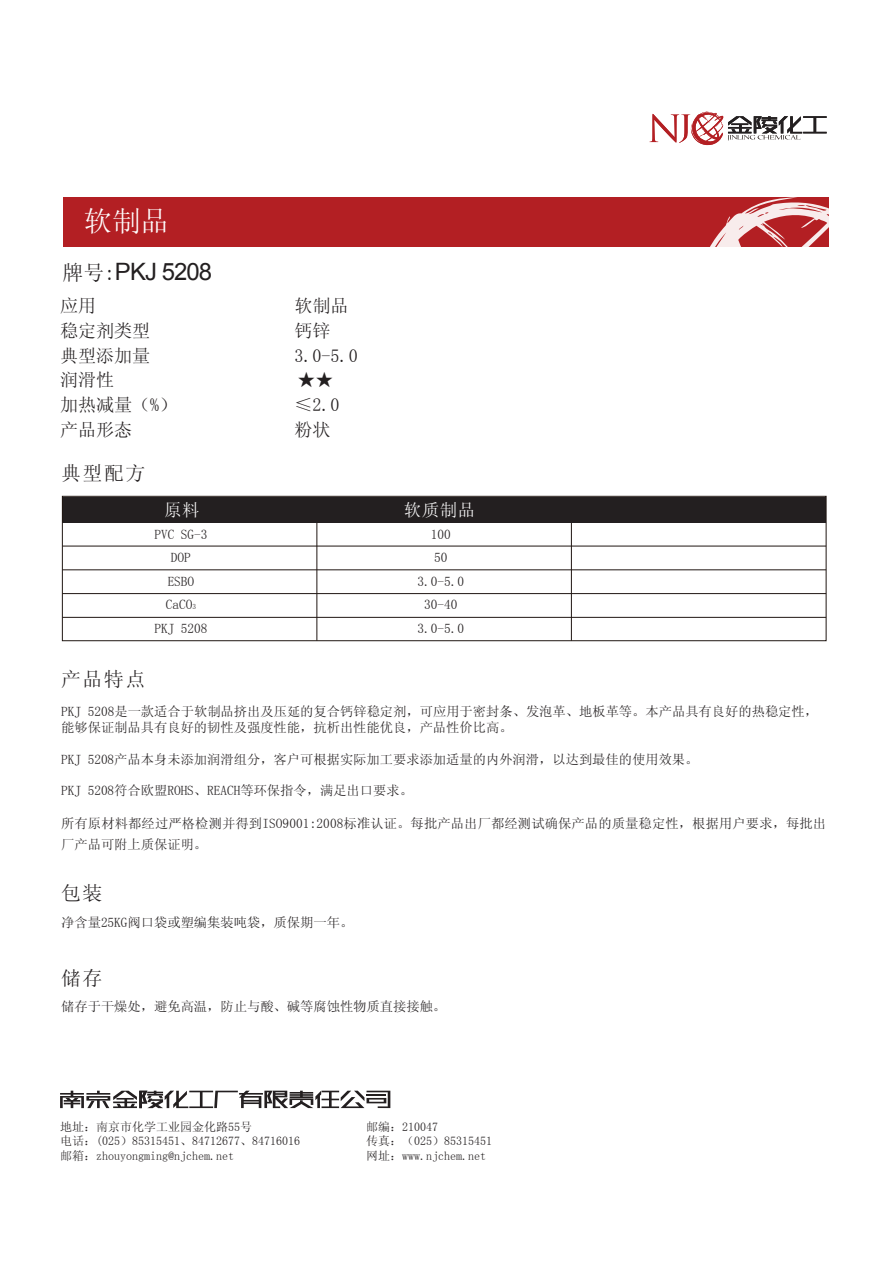
<style>
.page{position:relative;width:893px;height:1263px;background:#fff}
.page>*{position:absolute;margin:0;border:0;box-sizing:border-box;transform-origin:0 0}
.t1{font:28.5px "FZS3 JW GB1 0";color:#fff}
.t2{font:24px "Arial";letter-spacing:-.04em;color:#231f20}
.t3{font:19.8px "FZS3 JW GB1 0";letter-spacing:.08em;color:#231f20}
.t4{font:18px "FZXH1 JW GB1 0";color:#231f20}
.t5{font:17.4px "FZS3 JW GB1 0";letter-spacing:.04em;color:#fff}
.t6{font:13.35px/23.5px "FZXH1 JW GB1 0";color:#231f20;text-align:center}
.t7{font:12px "FZHTJW GB1 0";color:#231f20}
.s1{font-family:"Sim Sun";font-size:21px}
.s2{font-size:7.35px}
</style>
<div class="page">
<svg style="left:60px;top:1091px;width:330px;height:17px"></svg>
<div style="left:63px;top:197px;width:765px;height:50px;background:#b31f23"></div>
<svg style="left:650px;top:112px;width:177px;height:34px"></svg>
<svg style="left:710px;top:197px;width:119px;height:50px"></svg>
<div style="left:62px;top:497px;width:764px;height:25px;background:#231f20"></div>
<div style="left:62px;top:496px;width:764px;height:145px;border:1px solid #201612"></div>
<hr style="left:317px;top:522px;width:1px;height:119px;background:#201612">
<hr style="left:571px;top:522px;width:1px;height:119px;background:#201612">
<hr style="left:62px;top:546px;width:764px;height:1px;background:#201612">
<hr style="left:62px;top:570px;width:764px;height:1px;background:#201612">
<hr style="left:62px;top:522px;width:764px;height:1px;background:#231f20">
<hr style="left:62px;top:593px;width:764px;height:1px;background:#201612">
<hr style="left:62px;top:617px;width:764px;height:1px;background:#201612">
<h1 class="t1" style="left:83px;top:207px;width:87px">软制品</h1>
<h2 class="t2" style="left:63px;top:256px;width:151px"><span class="s1">牌号:</span>PKJ 5208</h2>
<h3 class="t4" style="left:60px;top:297px;width:38px">应用</h3>
<h3 class="t4" style="left:295px;top:297px;width:56px">软制品</h3>
<h3 class="t4" style="left:60px;top:322px;width:92px">稳定剂类型</h3>
<h3 class="t4" style="left:295px;top:322px;width:38px">钙锌</h3>
<h3 class="t4" style="left:60px;top:346px;width:92px">典型添加量</h3>
<h3 class="t4" style="left:295px;top:346px;width:65px">3.0-5.0</h3>
<h3 class="t4" style="left:60px;top:371px;width:56px">润滑性</h3>
<h3 class="t4" style="left:297px;top:371px;width:38px">★★</h3>
<h3 class="t4" style="left:60px;top:396px;width:119px">加热减量（%）</h3>
<h3 class="t4" style="left:295px;top:396px;width:47px">≤2.0</h3>
<h3 class="t4" style="left:60px;top:420px;width:74px">产品形态</h3>
<h3 class="t4" style="left:295px;top:420px;width:38px">粉状</h3>
<h3 class="t3" style="left:61px;top:463px;width:86px">典型配方</h3>
<h3 class="t5" style="left:164px;top:501px;width:37px">原料</h3>
<h3 class="t5" style="left:404px;top:501px;width:73px">软质制品</h3>
<p class="t6" style="left:154px;top:522px;width:55px">PVC SG-3<br>DOP<br>ESBO<br>CaCO<span class="s2">3<br></span>PKJ 5208</p>
<p class="t6" style="left:418px;top:522px;width:48px">100<br>50<br>3.0-5.0<br>30-40<br>3.0-5.0</p>
<h3 class="t3" style="left:61px;top:669px;width:86px">产品特点</h3>
<p class="t6" style="left:61px;top:703px;width:758px;line-height:15.9px;text-align:left">PKJ 5208是一款适合于软制品挤出及压延的复合钙锌稳定剂，可应用于密封条、发泡革、地板革等。本产品具有良好的热稳定性，能够保证制品具有良好的韧性及强度性能，抗析出性能优良，产品性价比高。</p>
<p class="t6" style="left:61px;top:747px;width:639px">PKJ 5208产品本身未添加润滑组分，客户可根据实际加工要求添加适量的内外润滑，以达到最佳的使用效果。</p>
<p class="t6" style="left:61px;top:779px;width:353px">PKJ 5208符合欧盟ROHS、REACH等环保指令，满足出口要求。</p>
<p class="t6" style="left:61px;top:813px;width:767px;line-height:20.7px;text-align:left">所有原材料都经过严格检测并得到ISO9001:2008标准认证。每批产品出厂都经测试确保产品的质量稳定性，根据用户要求，每批出厂产品可附上质保证明。</p>
<h3 class="t3" style="left:61px;top:883px;width:43px">包装</h3>
<p class="t6" style="left:61px;top:910px;width:294px">净含量25KG阀口袋或塑编集装吨袋，质保期一年。</p>
<h3 class="t3" style="left:61px;top:968px;width:43px">储存</h3>
<p class="t6" style="left:61px;top:995px;width:387px">储存于干燥处，避免高温，防止与酸、碱等腐蚀性物质直接接触。</p>
<p class="t7" style="left:60px;top:1120px;width:193px">地址：南京市化学工业园金化路55号</p>
<p class="t7" style="left:366px;top:1120px;width:73px">邮编：210047</p>
<p class="t7" style="left:60px;top:1135px;width:241px">电话：(025）85315451、84712677、84716016</p>
<p class="t7" style="left:366px;top:1135px;width:127px">传真：（025）85315451</p>
<p class="t7" style="left:60px;top:1149px;width:175px">邮箱：zhouyongming@njchem.net</p>
<p class="t7" style="left:366px;top:1149px;width:121px">网址：www.njchem.net</p>
</div>
